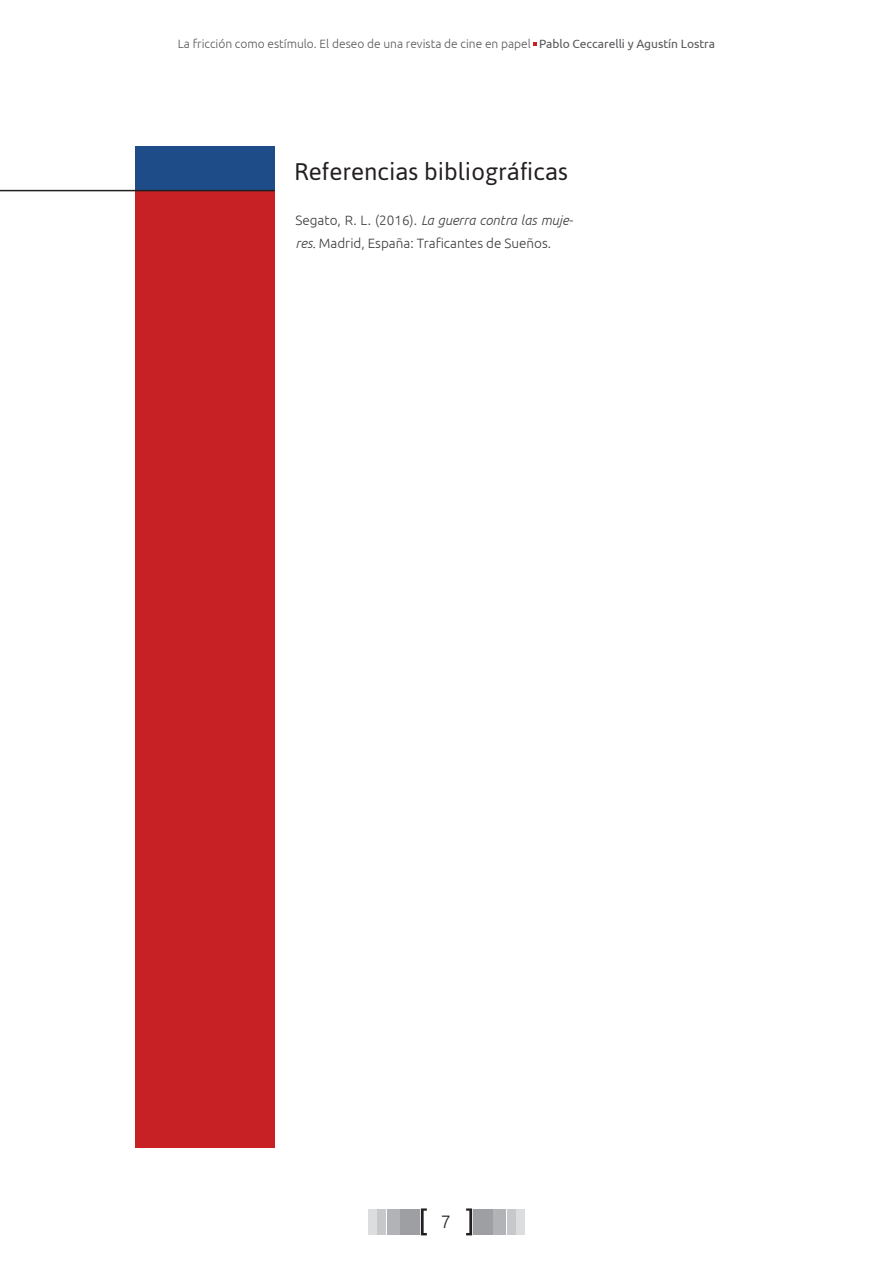
<style>
.page{position:relative;width:893px;height:1263px;background:#fff}
.page>*{position:absolute;margin:0;border:0;box-sizing:border-box;transform-origin:0 0}
.titulo1{font:24px "Asap";color:#231f20}
.t1{font:300 18px "Ubuntu";color:#231f20}
.bibliografia{font:300 13.5px/22.5px "Ubuntu";color:#3e3e3f}
.t2{font:300 12px "Ubuntu";color:#57585a}
.s1{font-weight:400}
.s2{font-style:italic}
</style>
<div class="page">
<svg style="left:533px;top:42px;width:4px;height:4px"></svg>
<div style="left:369px;top:1209px;width:8px;height:25px;background:#dcdddf"></div>
<div style="left:516px;top:1209px;width:8px;height:25px;background:#dcdddf"></div>
<div style="left:378px;top:1209px;width:8px;height:25px;background:#c7c8ca"></div>
<div style="left:507px;top:1209px;width:8px;height:25px;background:#c7c8ca"></div>
<div style="left:387px;top:1209px;width:13px;height:25px;background:#b2b3b7"></div>
<div style="left:493px;top:1209px;width:13px;height:25px;background:#b2b3b7"></div>
<div style="left:400px;top:1209px;width:20px;height:25px;background:#9d9fa2"></div>
<div style="left:473px;top:1209px;width:20px;height:25px;background:#9d9fa2"></div>
<svg style="left:421px;top:1208px;width:6px;height:27px"></svg>
<svg style="left:466px;top:1208px;width:6px;height:27px"></svg>
<div style="left:135px;top:190px;width:140px;height:957px;background:#c72126"></div>
<div style="left:135px;top:147px;width:140px;height:44px;background:#1e4c88"></div>
<hr style="left:0;top:190px;width:275px;height:1px;background:#231f20">
<p class="t2" style="left:178px;top:36px;width:539px">La fricción como estímulo. El deseo de una revista de cine en papel <span class="s1">Pablo Ceccarelli y Agustín Lostra</span></p>
<p class="titulo1" style="left:294px;top:156px;width:276px">Referencias bibliográficas</p>
<p class="bibliografia" style="left:296px;top:209px;width:279px">Segato, R. L. (2016). <span class="s2">La guerra contra las muje&shy;res.</span> Madrid, España: Traficantes de Sueños.</p>
<h2 class="t1" style="left:441px;top:1211px;width:12px">7</h2>
</div>
